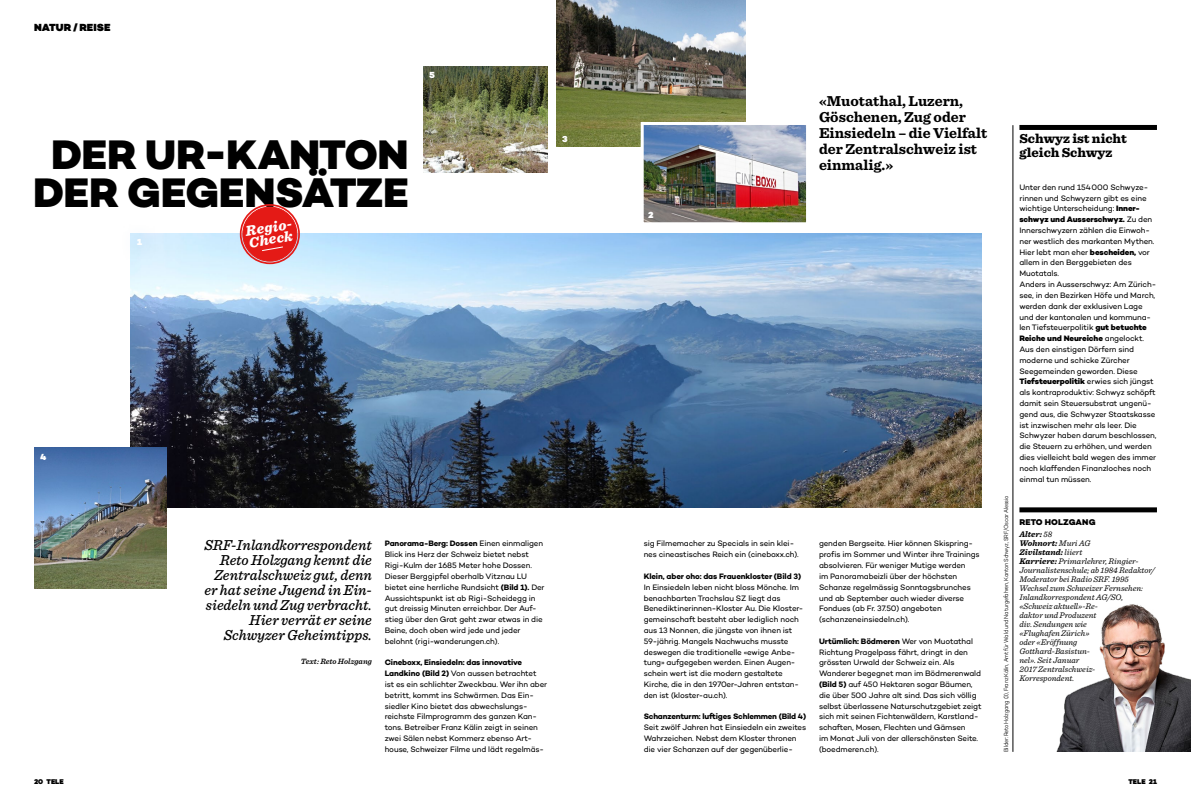
<style>
.page{position:relative;width:1191px;height:800px;background:#fff}
.page>*{position:absolute;margin:0;border:0;box-sizing:border-box;transform-origin:0 0}
.TELE_Titel_40pt_x04{font:800 42px/38.9px "Campton";letter-spacing:-.015em;color:#000;text-align:center}
.TELE_Lead_14pt{font:italic 500 15px/15px "Sentinel";color:#000;text-align:right}
.TELE_Quote_x10{font:700 15px/16px "Sentinel";color:#000}
.TELE_TV_Kritik_x08{font:italic 900 14.8px/11.8px "Sentinel";color:#fff}
.TELE_Box_Rubriktitel{font:900 13.5px/14px "Sentinel";color:#000}
.TELE_Rubrikentitel_x{font:900 10.5px "Campton";letter-spacing:.005em;color:#000}
.TELE_Box_Titel_x04{font:900 9px "Campton";color:#fff}
.TELE_Biobox_x08{font:italic 8.5px/9px "Sentinel";color:#000}
.TELE_Biobox_x08-2{font:italic 700 8.5px "Sentinel";color:#000}
.TELE_Biobox_Titel_x0{font:800 8.5px "Campton";letter-spacing:.005em;color:#000}
.TELE_Box_Grundtext_x{font:8px/10.8px "Campton";letter-spacing:-.015em;color:#000}
.TELE_Lead_14pt-2{font:italic 600 8px "Sentinel";letter-spacing:-.005em;color:#000}
.TELE_Pagina{font:900 7px "Campton";color:#000}
.TELE_Fotobyline_x12{font:300 6px "Campton";letter-spacing:-.035em;color:#000;scale:.9 1}
.s1{font-weight:700}
.s2{font-size:6.1px}
.s3{font-weight:800}
.s4{font-weight:400}
</style>
<div class="page">
<img style="left:1056px;top:604px;width:135px;height:147px">
<img style="left:130px;top:233px;width:851px;height:274px">
<div style="left:1019px;top:125px;width:138px;height:5px;background:#000"></div>
<div style="left:1019px;top:507px;width:138px;height:5px;background:#000"></div>
<hr style="left:1012px;top:125px;width:1px;height:626px;background:#000">
<svg style="left:130px;top:233px;width:26px;height:26px"></svg>
<img style="left:556px;top:0;width:190px;height:146px">
<img style="left:423px;top:66px;width:124px;height:106px">
<img style="left:34px;top:448px;width:132px;height:140px">
<img style="left:644px;top:126px;width:161px;height:95px">
<div style="left:640px;top:122px;width:169px;height:103px;border:3px solid #fff"></div>
<div style="left:243px;top:207px;width:54px;height:54px;background:#e41a16;border-radius:50%"></div>
<div style="left:240px;top:204px;width:60px;height:60px;border:2px solid #e41a16;border-radius:50%"></div>
<div style="left:242px;top:206px;width:55px;height:55px;border:1px solid #e41a16;border-radius:50%"></div>
<div style="left:244px;top:208px;width:52px;height:52px;border:2px solid #e41a16;border-radius:50%"></div>
<svg style="left:262px;top:246px;width:21px;height:5px"></svg>
<p class="TELE_Rubrikentitel_x" style="left:34px;top:20px;width:78px">NATUR / REISE</p>
<p class="TELE_Box_Titel_x04" style="left:429px;top:69px;width:7px">5</p>
<p class="TELE_Titel_40pt_x04" style="left:33px;top:134px;width:377px">DER UR-KANTON<br>DER GEGENSÄTZE</p>
<p class="TELE_Box_Titel_x04" style="left:137px;top:236px;width:6px">1</p>
<p class="TELE_TV_Kritik_x08" style="left:245px;top:225px;width:50px;rotate:-10deg">Regio-<br>Check</p>
<p class="TELE_Box_Titel_x04" style="left:562px;top:133px;width:7px">3</p>
<p class="TELE_Box_Titel_x04" style="left:40px;top:451px;width:8px">4</p>
<p class="TELE_Lead_14pt" style="left:204px;top:537px;width:169px">SRF-Inlandkorrespondent<br>Reto Holzgang kennt die<br>Zentralschweiz gut, denn er hat seine Jugend in Ein&shy;siedeln und Zug verbracht.<br>Hier verrät er seine<br>Schwyzer Geheimtipps.</p>
<p class="TELE_Lead_14pt-2" style="left:301px;top:655px;width:73px">Text: Reto Holzgang</p>
<p class="TELE_Box_Grundtext_x" style="left:385px;top:538px;width:161px"><span class="s1">Panorama-Berg: Dossen</span> Einen einmaligen Blick ins Herz der Schweiz bietet nebst Rigi-Kulm der 1685 Meter hohe Dossen.<br>Dieser Berggipfel oberhalb Vitznau LU bietet eine herrliche Rundsicht <span class="s1">(Bild 1).</span> Der Aussichtspunkt ist ab Rigi-Scheidegg in gut dreissig Minuten erreichbar. Der Auf&shy;stieg über den Grat geht zwar etwas in die Beine, doch oben wird jede und jeder belohnt (rigi-wanderungen.ch).</p>
<p class="TELE_Box_Grundtext_x" style="left:385px;top:657px;width:164px"><span class="s1">Cineboxx, Einsiedeln: das innovative Landkino (Bild 2)</span> Von aussen betrachtet ist es ein schlichter Zweckbau. Wer ihn aber betritt, kommt ins Schwärmen. Das Ein&shy;siedler Kino bietet das abwechslungs&shy;reichste Filmprogramm des ganzen Kan&shy;tons. Betreiber Franz Kälin zeigt in seinen zwei Sälen nebst Kommerz ebenso Art&shy;house, Schweizer Filme und lädt regelmäs-</p>
<p class="TELE_Box_Titel_x04" style="left:648px;top:209px;width:7px">2</p>
<p class="TELE_Quote_x10" style="left:819px;top:93px;width:170px">«Muotathal, Luzern,<br>Göschenen, Zug oder<br>Einsiedeln – die Vielfalt der Zentralschweiz ist einmalig.»</p>
<p class="TELE_Box_Grundtext_x" style="left:643px;top:538px;width:157px">sig Filmemacher zu Specials in sein klei&shy;nes cineastisches Reich ein (cineboxx.ch).</p>
<p class="TELE_Box_Grundtext_x" style="left:643px;top:570px;width:161px"><span class="s1">Klein, aber oho: das Frauenkloster (Bild 3)<br></span>In Einsiedeln leben nicht bloss Mönche. Im benachbarten Trachslau SZ liegt das Benediktinerinnen-Kloster Au. Die Kloster&shy;gemeinschaft besteht aber lediglich noch aus 13 Nonnen, die jüngste von ihnen ist 59-jährig. Mangels Nachwuchs musste deswegen die traditionelle «ewige Anbe&shy;tung» aufgegeben werden. Einen Augen&shy;schein wert ist die modern gestaltete Kirche, die in den 1970er-Jahren entstan&shy;den ist (kloster-au.ch).</p>
<p class="TELE_Box_Grundtext_x" style="left:643px;top:711px;width:164px"><span class="s1">Schanzenturm: luftiges Schlemmen (Bild 4)<br></span>Seit zwölf Jahren hat Einsiedeln ein zweites Wahrzeichen. Nebst dem Kloster thronen die vier Schanzen auf der gegenüberlie-</p>
<p class="TELE_Box_Grundtext_x" style="left:819px;top:538px;width:162px">genden Bergseite. Hier können Skispring&shy;profis im Sommer und Winter ihre Trainings absolvieren. Für weniger Mutige werden<br>im Panoramabeizli über der höchsten Schanze regelmässig Sonntagsbrunches und ab September auch wieder diverse Fondues (ab Fr. 37.50) angeboten (schanzeneinsiedeln.ch).</p>
<p class="TELE_Box_Grundtext_x" style="left:819px;top:635px;width:164px"><span class="s1">Urtümlich: Bödmeren</span> Wer von Muotathal Richtung Pragelpass fährt, dringt in den grössten Urwald der Schweiz ein. Als Wanderer begegnet man im Bödmerenwald <span class="s1">(Bild 5)</span> auf 450 Hektaren sogar Bäumen, die über 500 Jahre alt sind. Das sich völlig selbst überlassene Naturschutzgebiet zeigt sich mit seinen Fichtenwäldern, Karstland&shy;schaften, Mosen, Flechten und Gämsen<br>im Monat Juli von der allerschönsten Seite. (boedmeren.ch).</p>
<p class="TELE_Fotobyline_x12" style="left:1002px;top:752px;width:287px;rotate:-90deg"><span class="s2">Bilder:</span> Reto Holzgang (3), Franz Kälin, Amt für Wald und Naturgefahren, Kanton Schwyz, SRF/Oscar Alessio</p>
<p class="TELE_Box_Rubriktitel" style="left:1019px;top:131px;width:109px">Schwyz ist nicht gleich Schwyz</p>
<p class="TELE_Box_Grundtext_x" style="left:1019px;top:181px;width:136px">Unter den rund 154000 Schwyze&shy;rinnen und Schwyzern gibt es eine wichtige Unterscheidung: <span class="s3">Inner&shy;schwyz und Ausserschwyz.</span> Zu den<br>Innerschwyzern zählen die Einwoh&shy;ner westlich des markanten Mythen.<br>Hier lebt man eher <span class="s3">bescheiden,</span> vor allem in den Berggebieten des<br>Muotatals.</p>
<p class="TELE_Box_Grundtext_x" style="left:1019px;top:279px;width:138px">Anders in Ausserschwyz: Am Zürich&shy;see, in den Bezirken Höfe und March, werden dank der exklusiven Lage und der kantonalen und kommuna&shy;len Tiefsteuerpolitik <span class="s3">gut betuchte Reiche und Neureiche</span> angelockt.<br>Aus den einstigen Dörfern sind moderne und schicke Zürcher Seegemeinden geworden. Diese <span class="s3">Tiefsteuerpolitik</span> erwies sich jüngst als kontraproduktiv: Schwyz schöpft damit sein Steuersubstrat ungenü&shy;gend aus, die Schwyzer Staatskasse ist inzwischen mehr als leer. Die Schwyzer haben darum beschlossen, die Steuern zu erhöhen, und werden dies vielleicht bald wegen des immer noch klaffenden Finanzloches noch einmal tun müssen.</p>
<p class="TELE_Biobox_Titel_x0" style="left:1019px;top:516px;width:78px">RETO HOLZGANG</p>
<p class="TELE_Biobox_x08-2" style="left:1019px;top:527px;width:34px">Alter: <span class="s4">58</span></p>
<p class="TELE_Biobox_x08-2" style="left:1019px;top:536px;width:72px">Wohnort: <span class="s4">Muri AG</span></p>
<p class="TELE_Biobox_x08-2" style="left:1019px;top:545px;width:65px">Zivilstand: <span class="s4">liiert</span></p>
<p class="TELE_Biobox_x08" style="left:1019px;top:555px;width:137px"><span class="s1">Karriere:</span> Primarlehrer, Ringier-<br>Journalistenschule; ab 1984 Redaktor/<br>Moderator bei Radio SRF. 1995<br>Wechsel zum Schweizer Fernsehen:<br>Inlandkorrespondent AG/SO, «Schweiz aktuell»-Re-<br>daktor und Produzent<br>div. Sendungen wie<br>«Flughafen Zürich»<br>oder «Eröffnung<br>Gotthard-Basistun-<br>nel». Seit Januar<br>2017 Zentralschweiz-<br>Korrespondent.</p>
<p class="TELE_Pagina" style="left:34px;top:777px;width:31px">20 TELE</p>
<p class="TELE_Pagina" style="left:1128px;top:777px;width:30px">TELE 21</p>
</div>
